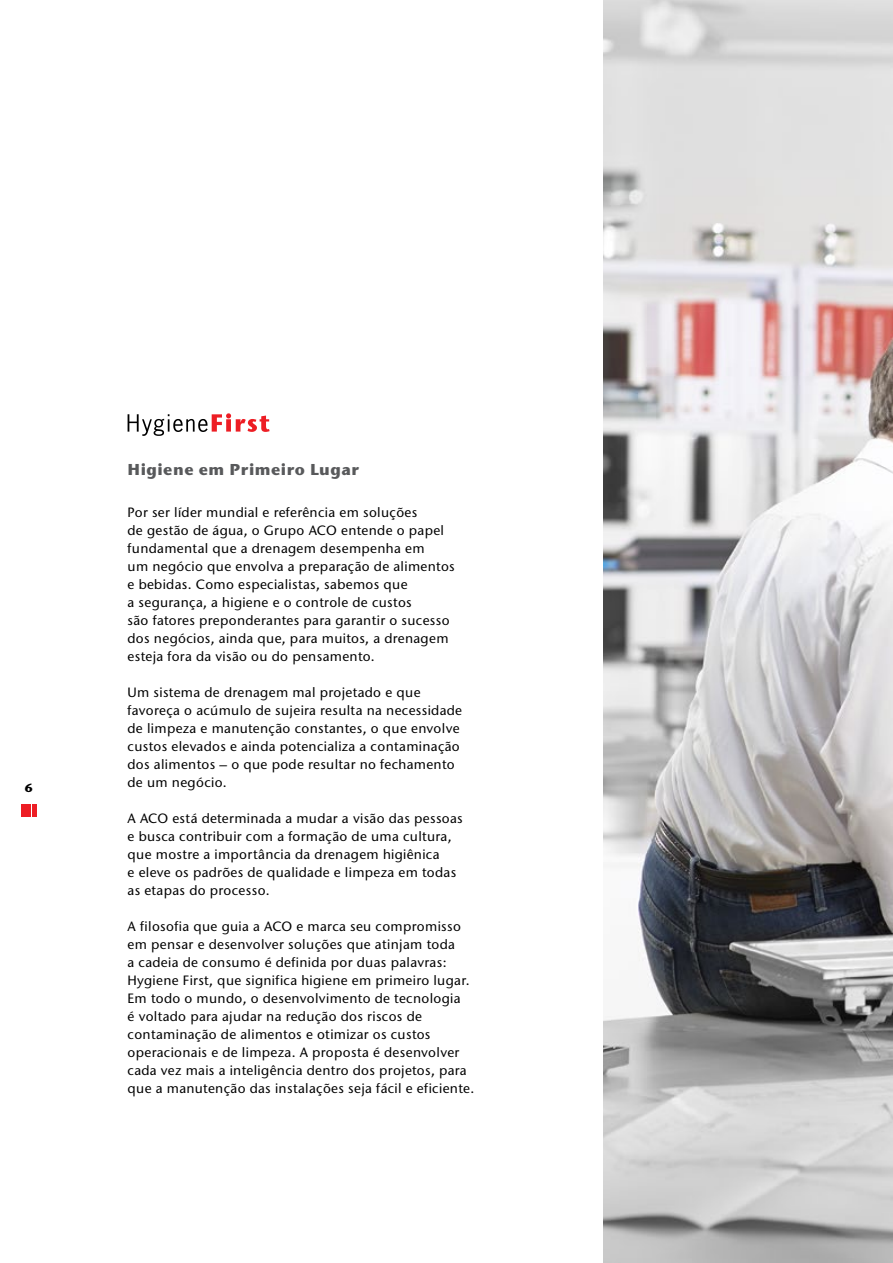
<style>
.page{position:relative;width:893px;height:1263px;background:#fff}
.page>*{position:absolute;margin:0;border:0;box-sizing:border-box;transform-origin:0 0}
.t1{font:700 15.75px "Stone Sans ITC Pro";letter-spacing:.03em;color:#58595b}
.t2{font:500 13.5px/18px "Stone Sans ITC Pro";letter-spacing:.025em;color:#000}
.t3{font:700 12px "Stone Sans ITC Pro";color:#000}
</style>
<div class="page">
<img style="left:604px;top:0;width:289px;height:1263px">
<div style="left:21px;top:804px;width:5px;height:12px;background:#ed1d24"></div>
<hr style="left:27px;top:804px;width:4px;height:12px;background:#ed1d24">
<div style="left:32px;top:804px;width:5px;height:12px;background:#ed1d24"></div>
<svg style="left:128px;top:413px;width:142px;height:23px"></svg>
<p class="t3" style="left:25px;top:780px;width:10px">6</p>
<p class="t1" style="left:128px;top:459px;width:233px">Higiene em Primeiro Lugar</p>
<p class="t2" style="left:128px;top:503px;width:329px">Por ser líder mundial e referência em soluções<br>de gestão de água, o Grupo ACO entende o papel fundamental que a drenagem desempenha em<br>um negócio que envolva a preparação de alimentos e bebidas. Como especialistas, sabemos que<br>a segurança, a higiene e o controle de custos<br>são fatores preponderantes para garantir o sucesso dos negócios, ainda que, para muitos, a drenagem esteja fora da visão ou do pensamento.</p>
<p class="t2" style="left:128px;top:683px;width:336px">Um sistema de drenagem mal projetado e que favoreça o acúmulo de sujeira resulta na necessidade de limpeza e manutenção constantes, o que envolve custos elevados e ainda potencializa a contaminação dos alimentos – o que pode resultar no fechamento de um negócio.</p>
<p class="t2" style="left:128px;top:809px;width:337px">A ACO está determinada a mudar a visão das pessoas e busca contribuir com a formação de uma cultura, que mostre a importância da drenagem higiênica<br>e eleve os padrões de qualidade e limpeza em todas as etapas do processo.</p>
<p class="t2" style="left:128px;top:917px;width:348px">A filosofia que guia a ACO e marca seu compromisso em pensar e desenvolver soluções que atinjam toda<br>a cadeia de consumo é definida por duas palavras:<br>Hygiene First, que significa higiene em primeiro lugar.<br>Em todo o mundo, o desenvolvimento de tecnologia<br>é voltado para ajudar na redução dos riscos de contaminação de alimentos e otimizar os custos operacionais e de limpeza. A proposta é desenvolver cada vez mais a inteligência dentro dos projetos, para que a manutenção das instalações seja fácil e eficiente.</p>
</div>
